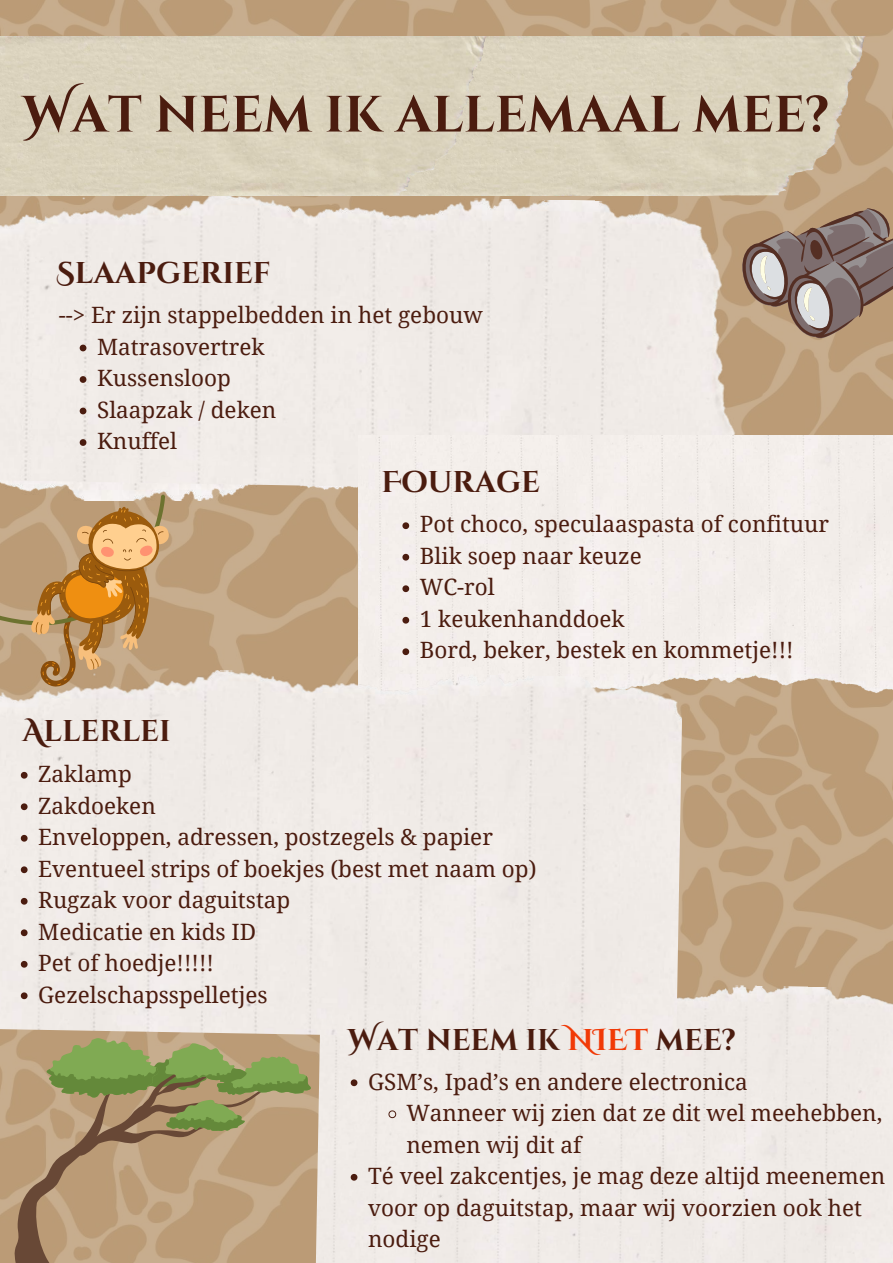
<style>
.page{position:relative;width:893px;height:1263px;background:#fff}
.page>*{position:absolute;margin:0;border:0;box-sizing:border-box;transform-origin:0 0}
.t1{font:700 51px "Cinzel Decorative";color:#4b1c0f}
.t2{font:700 30px "Cinzel Decorative";color:#4b1c0f}
.t3{font:22.5px/31.5px "Droid Serif";color:#4b1c0f}
.s1{color:#f13a07}
</style>
<div class="page">
<img style="left:0;top:0;width:893px;height:1263px">
<img style="left:0;top:493px;width:359px;height:7px">
<img style="left:0;top:196px;width:741px;height:297px">
<img style="left:487px;top:37px;width:380px;height:159px">
<div style="left:0;top:37px;width:487px;height:159px;background:#dbd3bd"></div>
<div style="left:359px;top:436px;width:534px;height:277px;background:#f3eeea"></div>
<div style="left:315px;top:978px;width:578px;height:285px;background:#f0ebe7"></div>
<div style="left:0;top:665px;width:683px;height:376px;background:#f0ebe7"></div>
<svg style="left:741px;top:208px;width:152px;height:132px;background:#9b8678"></svg>
<svg style="left:0;top:495px;width:169px;height:191px;background:#c19866"></svg>
<svg style="left:0;top:1070px;width:265px;height:193px;background:#b79876"></svg>
<svg style="left:47px;top:1038px;width:264px;height:94px;background:#999962"></svg>
<svg style="left:80px;top:345px;width:6px;height:6px"></svg>
<svg style="left:80px;top:376px;width:6px;height:7px"></svg>
<svg style="left:80px;top:408px;width:6px;height:6px"></svg>
<svg style="left:80px;top:439px;width:6px;height:7px"></svg>
<svg style="left:402px;top:522px;width:7px;height:7px"></svg>
<svg style="left:402px;top:554px;width:7px;height:7px"></svg>
<svg style="left:402px;top:585px;width:7px;height:7px"></svg>
<svg style="left:402px;top:617px;width:7px;height:7px"></svg>
<svg style="left:402px;top:648px;width:7px;height:7px"></svg>
<svg style="left:21px;top:772px;width:7px;height:7px"></svg>
<svg style="left:21px;top:803px;width:7px;height:7px"></svg>
<svg style="left:21px;top:835px;width:7px;height:7px"></svg>
<svg style="left:21px;top:866px;width:7px;height:7px"></svg>
<svg style="left:21px;top:898px;width:7px;height:7px"></svg>
<svg style="left:21px;top:929px;width:7px;height:7px"></svg>
<svg style="left:21px;top:961px;width:7px;height:7px"></svg>
<svg style="left:21px;top:992px;width:7px;height:7px"></svg>
<svg style="left:351px;top:1079px;width:6px;height:7px"></svg>
<svg style="left:388px;top:1110px;width:8px;height:8px"></svg>
<svg style="left:351px;top:1174px;width:6px;height:6px"></svg>
<h1 class="t1" style="left:22px;top:82px;width:808px">Wat neem ik allemaal mee?</h1>
<h2 class="t2" style="left:56px;top:253px;width:216px">Slaapgerief</h2>
<p class="t3" style="left:97px;top:300px;width:387px;text-indent:-38px">--&gt; Er zijn stappelbedden in het gebouw<br>Matrasovertrek<br>Kussensloop<br>Slaapzak / deken<br>Knuffel</p>
<h2 class="t2" style="left:381px;top:462px;width:160px">Fourage</h2>
<p class="t3" style="left:420px;top:509px;width:411px">Pot choco, speculaaspasta of confituur<br>Blik soep naar keuze<br>WC-rol<br>1 keukenhanddoek<br>Bord, beker, bestek en kommetje!!!</p>
<h2 class="t2" style="left:22px;top:712px;width:150px">Allerlei</h2>
<p class="t3" style="left:38px;top:758px;width:500px">Zaklamp<br>Zakdoeken<br>Enveloppen, adressen, postzegels &amp; papier<br>Eventueel strips of boekjes (best met naam op)<br>Rugzak voor daguitstap<br>Medicatie en kids ID<br>Pet of hoedje!!!!!<br>Gezelschapsspelletjes</p>
<h2 class="t2" style="left:348px;top:1021px;width:389px">Wat neem ik <span class="s1">NIET</span> mee?</h2>
<p class="t3" style="left:368px;top:1066px;width:381px">GSM’s, Ipad’s en andere electronica</p>
<p class="t3" style="left:406px;top:1097px;width:477px">Wanneer wij zien dat ze dit wel meehebben,</p>
<p class="t3" style="left:406px;top:1129px;width:176px">nemen wij dit af</p>
<p class="t3" style="left:368px;top:1160px;width:519px">Té veel zakcentjes, je mag deze altijd meenemen</p>
<p class="t3" style="left:368px;top:1192px;width:495px">voor op daguitstap, maar wij voorzien ook het</p>
<p class="t3" style="left:368px;top:1223px;width:74px">nodige</p>
</div>
